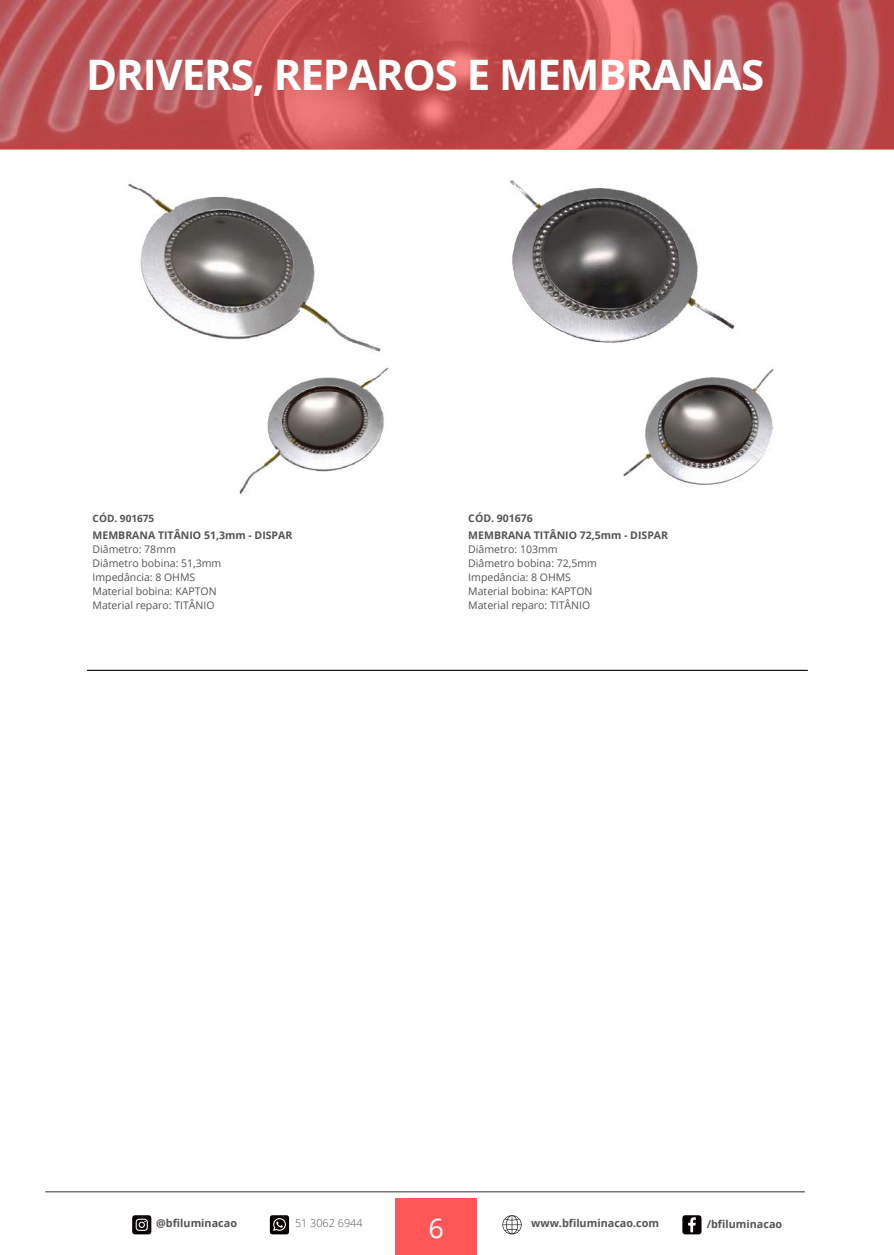
<style>
.page{position:relative;width:894px;height:1255px;background:#fff}
.page>*{position:absolute;margin:0;border:0;box-sizing:border-box;transform-origin:0 0}
.t1{font:700 42px "Open Sans";letter-spacing:-.025em;color:#fff}
.t2{font:27px "Open Sans";color:#fff}
.t3{font:700 10.8px "Open Sans";color:#545454}
.t4{font:300 10.8px "Open Sans";color:#545454}
.t5{font:10.5px/14px "Open Sans";color:#545454}
.t6{font:700 10.5px "Open Sans";color:#545454}
.t7{font:700 10.05px "Open Sans";color:#545454}
</style>
<div class="page">
<div style="left:395px;top:1197px;width:82px;height:57px;background:#ff5757"></div>
<div style="left:270px;top:1215px;width:19px;height:19px;background:#080404;border-radius:3px"></div>
<svg style="left:273px;top:1218px;width:13px;height:12px"></svg>
<svg style="left:132px;top:1215px;width:19px;height:19px"></svg>
<svg style="left:502px;top:1215px;width:19px;height:19px"></svg>
<svg style="left:682px;top:1215px;width:19px;height:19px"></svg>
<svg style="left:45px;top:1191px;width:759px;height:1px"></svg>
<svg style="left:0;top:0;width:893px;height:149px;background:#c05456"></svg>
<hr style="left:87px;top:669px;width:720px;height:2px;background:#000">
<img style="left:239px;top:371px;width:149px;height:124px">
<img style="left:128px;top:184px;width:261px;height:187px">
<img style="left:623px;top:370px;width:151px;height:115px">
<img style="left:510px;top:178px;width:264px;height:192px">
<h1 class="t1" style="left:86px;top:45px;width:679px">DRIVERS, REPAROS E MEMBRANAS</h1>
<p class="t7" style="left:93px;top:511px;width:63px">CÓD. 901675</p>
<p class="t6" style="left:93px;top:527px;width:201px">MEMBRANA TITÂNIO 51,3mm - DISPAR</p>
<p class="t5" style="left:93px;top:542px;width:130px">Diâmetro: 78mm<br>Diâmetro bobina: 51,3mm<br>Impedância: 8 OHMS<br>Material bobina: KAPTON<br>Material reparo: TITÂNIO</p>
<p class="t6" style="left:468px;top:511px;width:66px">CÓD. 901676</p>
<p class="t6" style="left:468px;top:527px;width:201px">MEMBRANA TITÂNIO 72,5mm - DISPAR</p>
<p class="t5" style="left:468px;top:542px;width:130px">Diâmetro: 103mm<br>Diâmetro bobina: 72,5mm<br>Impedância: 8 OHMS<br>Material bobina: KAPTON<br>Material reparo: TITÂNIO</p>
<h2 class="t2" style="left:428px;top:1208px;width:17px">6</h2>
<p class="t3" style="left:156px;top:1215px;width:82px">@bfiluminacao</p>
<p class="t4" style="left:295px;top:1215px;width:69px">51 3062 6944</p>
<p class="t3" style="left:531px;top:1215px;width:129px">www.bfiluminacao.com</p>
<p class="t3" style="left:706px;top:1216px;width:77px">/bfiluminacao</p>
</div>
